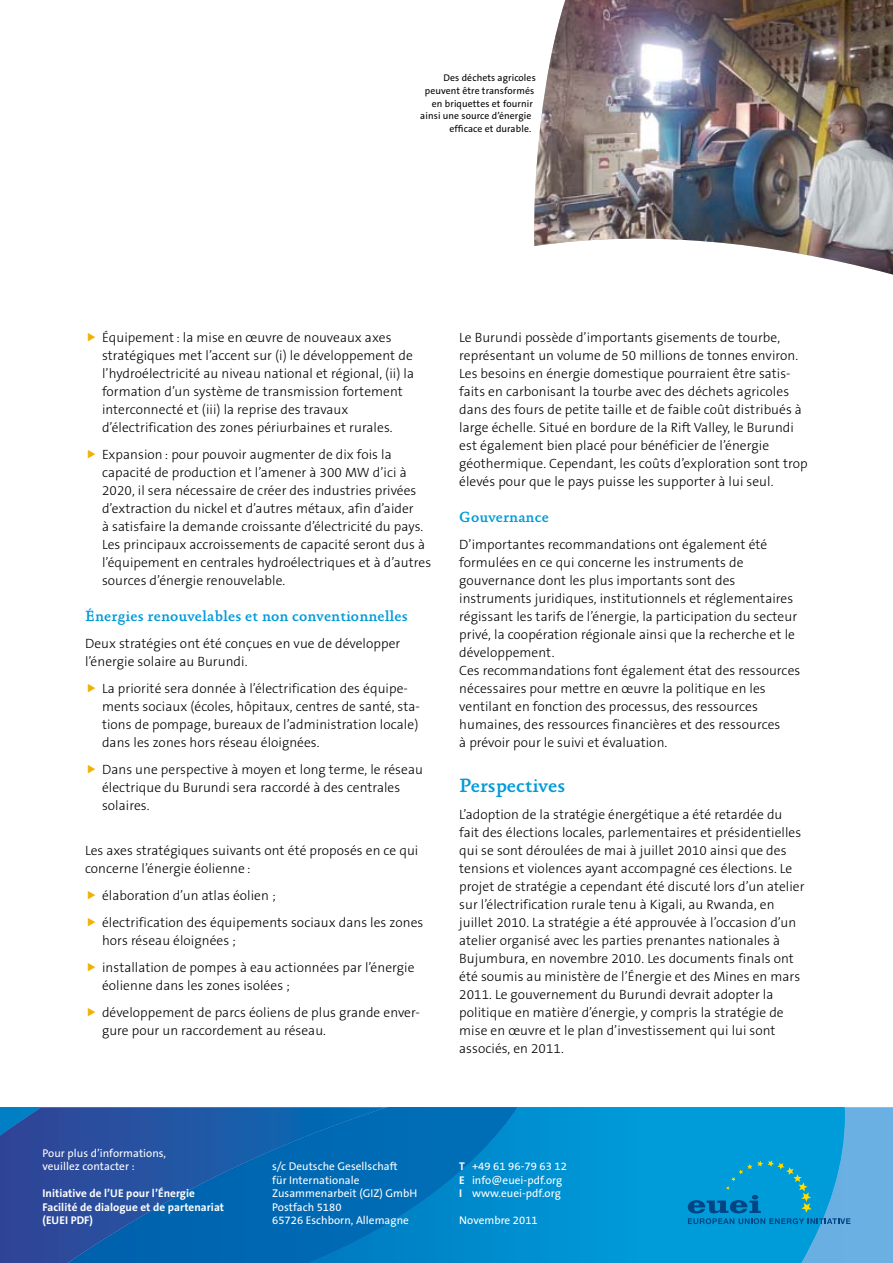
<style>
.page{position:relative;width:893px;height:1263px;background:#fff}
.page>*{position:absolute;margin:0;border:0;box-sizing:border-box;transform-origin:0 0}
.t1{font:500 19.5px "Absara OT";color:#009bd9}
.t2{font:500 15px "Absara OT";letter-spacing:.01em;color:#009bd9}
.t3{font:300 13.5px/18px "The Sans B3";letter-spacing:.005em;color:#000}
.t4{font:11.25px/13.5px "The Sans B5 Plain";letter-spacing:.005em;color:#fff}
.t5{font:700 11.25px/13.5px "The Sans B7";letter-spacing:.005em;color:#fff}
.t6{font:9.75px "The Sans B5 Plain";letter-spacing:.01em;color:#000}
.s1{font-family:"The Sans B7";font-weight:700}
</style>
<div class="page">
<div style="left:845px;top:1141px;width:48px;height:122px;background:#6ab0e2"></div>
<div style="left:0;top:1107px;width:68px;height:156px;background:#2e4799"></div>
<div style="left:845px;top:1107px;width:48px;height:34px;background:#6ab0e2"></div>
<div style="left:0;top:1185px;width:27px;height:78px;background:#2f4597"></div>
<svg style="left:517px;top:1107px;width:328px;height:156px;background:#0398d7"></svg>
<svg style="left:0;top:1107px;width:42px;height:28px"></svg>
<svg style="left:68px;top:1107px;width:449px;height:156px;background:#0a68b2"></svg>
<svg style="left:687px;top:1160px;width:163px;height:64px;background:#1096cc"></svg>
<img style="left:534px;top:0;width:359px;height:275px">
<p class="t6" style="left:444px;top:72px;width:94px">Des déchets agricoles</p>
<p class="t6" style="left:425px;top:85px;width:111px">peuvent être transformés</p>
<p class="t6" style="left:432px;top:98px;width:102px">en briquettes et fournir</p>
<p class="t6" style="left:420px;top:111px;width:113px">ainsi une source d’énergie</p>
<p class="t6" style="left:450px;top:123px;width:83px">efficace et durable.</p>
<p class="t3" style="left:102px;top:329px;width:313px">Équipement : la mise en œuvre de nouveaux axes stratégiques met l’accent sur (i) le développement de l’hydroélectricité au niveau national et régional, (ii) la formation d’un système de transmission fortement interconnecté et (iii) la reprise des travaux d’électrification des zones périurbaines et rurales.</p>
<p class="t3" style="left:102px;top:446px;width:331px">Expansion : pour pouvoir augmenter de dix fois la capacité de production et l’amener à 300 MW d’ici à 2020, il sera nécessaire de créer des industries privées d’extraction du nickel et d’autres métaux, afin d’aider<br>à satisfaire la demande croissante d’électricité du pays.<br>Les principaux accroissements de capacité seront dus à l’équipement en centrales hydroélectriques et à d’autres sources d’énergie renouvelable.</p>
<p class="t2" style="left:85px;top:607px;width:324px">Énergies renouvelables et non conventionnelles</p>
<p class="t3" style="left:85px;top:635px;width:317px">Deux stratégies ont été conçues en vue de développer l’énergie solaire au Burundi.</p>
<p class="t3" style="left:102px;top:680px;width:319px">La priorité sera donnée à l’électrification des équipe&shy;ments sociaux (écoles, hôpitaux, centres de santé, sta&shy;tions de pompage, bureaux de l’administration locale) dans les zones hors réseau éloignées.</p>
<p class="t3" style="left:102px;top:761px;width:322px">Dans une perspective à moyen et long terme, le réseau électrique du Burundi sera raccordé à des centrales solaires.</p>
<p class="t3" style="left:85px;top:842px;width:335px">Les axes stratégiques suivants ont été proposés en ce qui concerne l’énergie éolienne :</p>
<p class="t3" style="left:102px;top:882px;width:323px;line-height:27px">élaboration d’un atlas éolien ;<br>électrification des équipements sociaux dans les zones</p>
<p class="t3" style="left:102px;top:927px;width:314px;line-height:27px">hors réseau éloignées ;<br>installation de pompes à eau actionnées par l’énergie</p>
<p class="t3" style="left:102px;top:972px;width:319px;line-height:27px">éolienne dans les zones isolées ;<br>développement de parcs éoliens de plus grande enver-</p>
<p class="t3" style="left:102px;top:1022px;width:226px">gure pour un raccordement au réseau.</p>
<p class="t3" style="left:459px;top:329px;width:350px">Le Burundi possède d’importants gisements de tourbe, représentant un volume de 50 millions de tonnes environ.<br>Les besoins en énergie domestique pourraient être satis&shy;faits en carbonisant la tourbe avec des déchets agricoles dans des fours de petite taille et de faible coût distribués à large échelle. Situé en bordure de la Rift Valley, le Burundi est également bien placé pour bénéficier de l’énergie géothermique. Cependant, les coûts d’exploration sont trop élevés pour que le pays puisse les supporter à lui seul.</p>
<p class="t2" style="left:459px;top:508px;width:91px">Gouvernance</p>
<p class="t3" style="left:459px;top:536px;width:343px">D’importantes recommandations ont également été formulées en ce qui concerne les instruments de gouvernance dont les plus importants sont des instruments juridiques, institutionnels et réglementaires régissant les tarifs de l’énergie, la participation du secteur privé, la coopération régionale ainsi que la recherche et le développement.<br>Ces recommandations font également état des ressources nécessaires pour mettre en œuvre la politique en les ventilant en fonction des processus, des ressources humaines, des ressources financières et des ressources<br>à prévoir pour le suivi et évaluation.</p>
<h1 class="t1" style="left:459px;top:774px;width:107px">Perspectives</h1>
<p class="t3" style="left:459px;top:806px;width:347px">L’adoption de la stratégie énergétique a été retardée du fait des élections locales, parlementaires et présidentielles qui se sont déroulées de mai à juillet 2010 ainsi que des tensions et violences ayant accompagné ces élections. Le projet de stratégie a cependant été discuté lors d’un atelier sur l’électrification rurale tenu à Kigali, au Rwanda, en juillet 2010. La stratégie a été approuvée à l’occasion d’un atelier organisé avec les parties prenantes nationales à Bujumbura, en novembre 2010. Les documents finals ont été soumis au ministère de l’Énergie et des Mines en mars 2011. Le gouvernement du Burundi devrait adopter la politique en matière d’énergie, y compris la stratégie de mise en œuvre et le plan d’investissement qui lui sont associés, en 2011.</p>
<p class="t4" style="left:43px;top:1146px;width:125px">Pour plus d’informations, veuillez contacter :</p>
<p class="t5" style="left:43px;top:1187px;width:183px">Initiative de l’UE pour l’Énergie<br>Facilité de dialogue et de partenariat (EUEI PDF)</p>
<p class="t4" style="left:272px;top:1160px;width:147px">s/c Deutsche Gesellschaft<br>für Internationale<br>Zusammenarbeit (GIZ) GmbH<br>Postfach 5180<br>65726 Eschborn, Allemagne</p>
<p class="t4" style="left:459px;top:1160px;width:109px"><span class="s1">T</span> +49 61 96-79 63 12<br><span class="s1">E</span> info@euei-pdf.org<br><span class="s1">I</span> www.euei-pdf.org</p>
<p class="t4" style="left:459px;top:1214px;width:80px">Novembre 2011</p>
</div>
